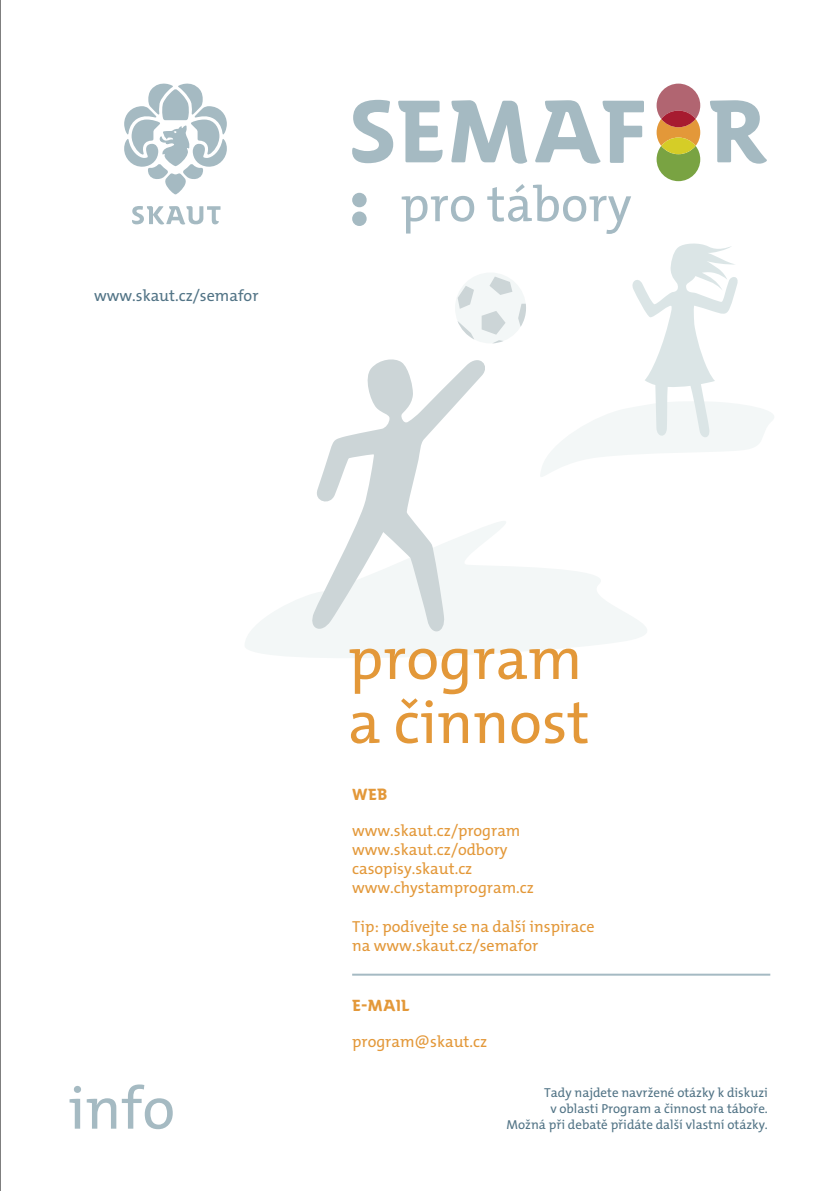
<style>
.page{position:relative;width:840px;height:1191px;background:#fff}
.page>*{position:absolute;margin:0;border:0;box-sizing:border-box;transform-origin:0 0}
.t1{font:60px/64px "The Mix CE B5 Plain";color:#e39839}
.t2{font:60px "The Mix CE B5 Plain";color:#a5bac2}
.t3{font:50px "The Mix CE B5 Plain";color:#a5bac3}
.t4{font:16px/19.2px "The Mix CE B5 Plain";color:#e39839}
.t5{font:16px "The Mix CE B5 Plain";color:#527486}
.t6{font:700 16px "SKAUT";color:#e39839}
.Paragraph_Style_2{font:13px/16px "The Mix CE B5 Plain";color:#527486;text-align:center}
</style>
<div class="page">
<svg style="left:132px;top:206px;width:88px;height:18px"></svg>
<svg style="left:124px;top:83px;width:103px;height:111px"></svg>
<hr style="left:0;top:0;width:1px;height:1191px;background:#000">
<div style="left:353px;top:194px;width:12px;height:11px;background:#a5bac2;border-radius:50%"></div>
<div style="left:352px;top:193px;width:14px;height:14px;border:3px solid #a5bac2;border-radius:50%"></div>
<div style="left:353px;top:213px;width:12px;height:11px;background:#a5bac2;border-radius:50%"></div>
<div style="left:352px;top:211px;width:14px;height:15px;border:3px solid #a5bac2;border-radius:50%"></div>
<svg style="left:352px;top:100px;width:90px;height:63px"></svg>
<svg style="left:451px;top:100px;width:76px;height:64px"></svg>
<svg style="left:535px;top:100px;width:108px;height:64px"></svg>
<svg style="left:710px;top:100px;width:56px;height:64px"></svg>
<svg style="left:656px;top:84px;width:43px;height:97px;background:#b38d67"></svg>
<svg style="left:661px;top:137px;width:34px;height:17px"></svg>
<svg style="left:245px;top:521px;width:402px;height:137px"></svg>
<svg style="left:307px;top:359px;width:183px;height:278px"></svg>
<svg style="left:540px;top:243px;width:234px;height:234px"></svg>
<div style="left:455px;top:272px;width:70px;height:71px;background:#f3f7f7;border-radius:50%"></div>
<svg style="left:489px;top:277px;width:23px;height:18px"></svg>
<svg style="left:458px;top:286px;width:15px;height:23px"></svg>
<svg style="left:457px;top:321px;width:17px;height:18px"></svg>
<svg style="left:481px;top:311px;width:24px;height:32px"></svg>
<svg style="left:518px;top:304px;width:7px;height:23px"></svg>
<hr style="left:352px;top:973px;width:417px;height:2px;background:#a5bac3">
<p class="t5" style="left:94px;top:287px;width:166px">www.skaut.cz/semafor</p>
<p class="t3" style="left:400px;top:177px;width:232px">pro tábory</p>
<p class="t2" style="left:68px;top:1075px;width:108px">info</p>
<p class="t1" style="left:348px;top:630px;width:243px">program a činnost</p>
<p class="t6" style="left:352px;top:785px;width:37px">WEB</p>
<p class="t4" style="left:352px;top:821px;width:170px">www.skaut.cz/program</p>
<p class="t4" style="left:352px;top:841px;width:157px">www.skaut.cz/odbory</p>
<p class="t4" style="left:352px;top:860px;width:122px">casopisy.skaut.cz</p>
<p class="t4" style="left:352px;top:879px;width:183px">www.chystamprogram.cz</p>
<p class="t4" style="left:352px;top:917px;width:244px">Tip: podívejte se na další inspirace na www.skaut.cz/semafor</p>
<p class="t6" style="left:352px;top:996px;width:59px">E‑MAIL</p>
<p class="t4" style="left:352px;top:1032px;width:137px">program@skaut.cz</p>
<p class="Paragraph_Style_2" style="left:544px;top:1085px;width:225px">Tady najdete navržené otázky k diskuzi v oblasti Program a činnost na táboře.</p>
<p class="Paragraph_Style_2" style="left:506px;top:1117px;width:263px">Možná při debatě přidáte další vlastní otázky.</p>
</div>
